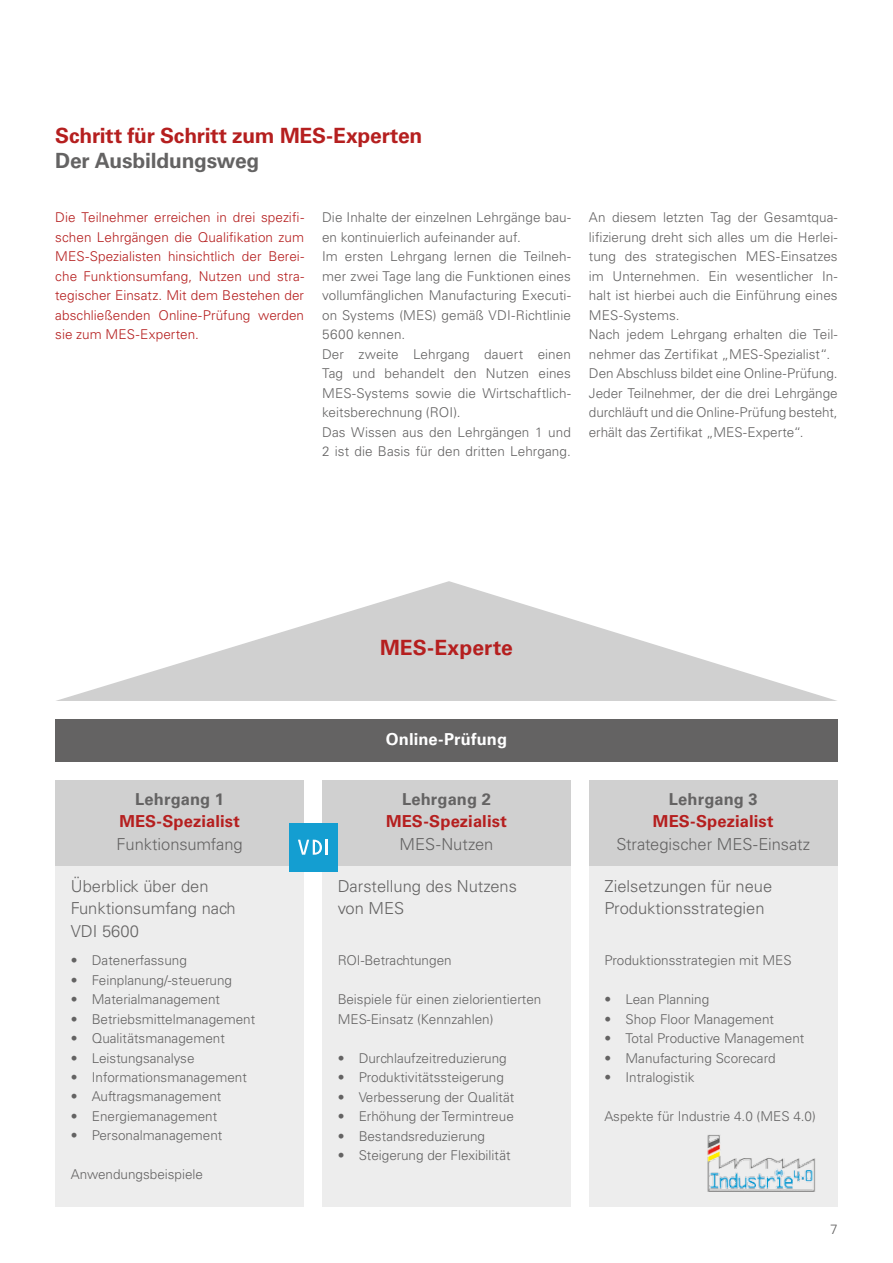
<style>
.page{position:relative;width:893px;height:1263px;background:#fff}
.page>*{position:absolute;margin:0;border:0;box-sizing:border-box;transform-origin:0 0}
.t1{font:700 21px "Univers LT Std";letter-spacing:-.005em;color:#b51f1f}
.t2{font:700 21px "Univers LT Std";letter-spacing:-.01em;color:#646363}
.t3{font:300 16.5px/22.5px "Univers LT Std";color:#646363}
.t4{font:700 16.5px "Univers LT Std";letter-spacing:.01em;color:#b51f1f}
.t5{font:700 16.5px "Univers LT Std";letter-spacing:.005em;color:#646363}
.t6{font:700 16.5px "Univers LT Std";letter-spacing:.01em;color:#fff}
.t7{font:300 13.5px/19.5px "Univers LT Std";color:#646363}
.t8{font:300 13.5px/19.5px "Univers LT Std";letter-spacing:.005em;color:#b51f1f;text-align:justify}
</style>
<div class="page">
<svg style="left:56px;top:581px;width:781px;height:120px"></svg>
<div style="left:55px;top:719px;width:783px;height:42px;background:#646363"></div>
<div style="left:55px;top:783px;width:249px;height:424px;background:#ededed"></div>
<div style="left:55px;top:780px;width:249px;height:85px;background:#d0d0d0"></div>
<div style="left:322px;top:783px;width:249px;height:424px;background:#ededed"></div>
<div style="left:322px;top:780px;width:249px;height:85px;background:#d0d0d0"></div>
<div style="left:589px;top:783px;width:249px;height:424px;background:#ededed"></div>
<div style="left:589px;top:780px;width:249px;height:85px;background:#d0d0d0"></div>
<div style="left:289px;top:823px;width:49px;height:48px;background:#149ed1"></div>
<svg style="left:298px;top:840px;width:30px;height:15px"></svg>
<img style="left:707px;top:1135px;width:109px;height:57px">
<h1 class="t1" style="left:55px;top:123px;width:369px">Schritt für Schritt zum MES-Experten</h1>
<h1 class="t2" style="left:55px;top:149px;width:206px">Der Ausbildungsweg</h1>
<p class="t8" style="left:55px;top:208px;width:250px">Die Teilnehmer erreichen in drei spezifi&shy;schen Lehrgängen die Qualifikation zum MES-Spezialisten hinsichtlich der Berei&shy;che Funktionsumfang, Nutzen und stra&shy;tegischer Einsatz. Mit dem Bestehen der abschließenden Online-Prüfung werden sie zum MES-Experten.</p>
<p class="t7" style="left:322px;top:208px;width:250px">Die Inhalte der einzelnen Lehrgänge bau&shy;en kontinuierlich aufeinander auf.<br>Im ersten Lehrgang lernen die Teilneh&shy;mer zwei Tage lang die Funktionen eines vollumfänglichen Manufacturing Executi&shy;on Systems (MES) gemäß VDI-Richtlinie 5600 kennen.<br>Der zweite Lehrgang dauert einen Tag und behandelt den Nutzen eines MES-Systems sowie die Wirtschaftlich&shy;keitsberechnung (ROI).<br>Das Wissen aus den Lehrgängen 1 und 2 ist die Basis für den dritten Lehrgang.</p>
<p class="t7" style="left:589px;top:208px;width:250px">An diesem letzten Tag der Gesamtqua&shy;lifizierung dreht sich alles um die Herlei&shy;tung des strategischen MES-Einsatzes im Unternehmen. Ein wesentlicher In&shy;halt ist hierbei auch die Einführung eines MES-Systems.<br>Nach jedem Lehrgang erhalten die Teil&shy;nehmer das Zertifikat „MES-Spezialist“.<br>Den Abschluss bildet eine Online-Prüfung.<br>Jeder Teilnehmer, der die drei Lehrgänge durchläuft und die Online-Prüfung besteht, erhält das Zertifikat „MES-Experte“.</p>
<p class="t5" style="left:135px;top:789px;width:90px">Lehrgang 1</p>
<p class="t4" style="left:119px;top:812px;width:122px">MES-Spezialist</p>
<p class="t3" style="left:117px;top:833px;width:128px">Funktionsumfang</p>
<p class="t3" style="left:71px;top:874px;width:166px">Überblick über den<br>Funktionsumfang nach<br>VDI 5600</p>
<p class="t7" style="left:71px;top:950px;width:118px">• Datenerfassung</p>
<p class="t7" style="left:71px;top:970px;width:163px">• Feinplanung/-steuerung</p>
<p class="t7" style="left:71px;top:989px;width:151px">• Materialmanagement</p>
<p class="t7" style="left:71px;top:1009px;width:186px">• Betriebsmittelmanagement</p>
<p class="t7" style="left:71px;top:1028px;width:156px">• Qualitätsmanagement</p>
<p class="t7" style="left:71px;top:1048px;width:125px">• Leistungsanalyse</p>
<p class="t7" style="left:71px;top:1067px;width:178px">• Informationsmanagement</p>
<p class="t7" style="left:71px;top:1087px;width:152px">• Auftragsmanagement</p>
<p class="t7" style="left:71px;top:1106px;width:148px">• Energiemanagement</p>
<p class="t7" style="left:71px;top:1126px;width:153px">• Personalmanagement</p>
<p class="t7" style="left:71px;top:1165px;width:134px">Anwendungsbeispiele</p>
<h1 class="t1" style="left:380px;top:635px;width:134px">MES-Experte</h1>
<p class="t6" style="left:386px;top:730px;width:123px">Online-Prüfung</p>
<p class="t5" style="left:402px;top:789px;width:90px">Lehrgang 2</p>
<p class="t4" style="left:386px;top:812px;width:122px">MES-Spezialist</p>
<p class="t3" style="left:400px;top:833px;width:95px">MES-Nutzen</p>
<p class="t3" style="left:338px;top:874px;width:181px">Darstellung des Nutzens von MES</p>
<p class="t7" style="left:338px;top:950px;width:115px">ROI-Betrachtungen</p>
<p class="t7" style="left:338px;top:989px;width:205px">Beispiele für einen zielorientierten<br>MES-Einsatz (Kennzahlen)</p>
<p class="t7" style="left:338px;top:1048px;width:170px">• Durchlaufzeitreduzierung</p>
<p class="t7" style="left:338px;top:1067px;width:168px">• Produktivitätssteigerung</p>
<p class="t7" style="left:338px;top:1087px;width:178px">• Verbesserung der Qualität</p>
<p class="t7" style="left:338px;top:1106px;width:178px">• Erhöhung der Termintreue</p>
<p class="t7" style="left:338px;top:1126px;width:149px">• Bestandsreduzierung</p>
<p class="t7" style="left:338px;top:1145px;width:174px">• Steigerung der Flexibilität</p>
<p class="t5" style="left:669px;top:789px;width:90px">Lehrgang 3</p>
<p class="t4" style="left:653px;top:812px;width:122px">MES-Spezialist</p>
<p class="t3" style="left:616px;top:833px;width:195px">Strategischer MES-Einsatz</p>
<p class="t3" style="left:604px;top:874px;width:169px">Zielsetzungen für neue<br>Produktionsstrategien</p>
<p class="t7" style="left:604px;top:950px;width:189px">Produktionsstrategien mit MES</p>
<p class="t7" style="left:604px;top:989px;width:106px">• Lean Planning</p>
<p class="t7" style="left:604px;top:1009px;width:171px">• Shop Floor Management</p>
<p class="t7" style="left:604px;top:1028px;width:201px">• Total Productive Management</p>
<p class="t7" style="left:604px;top:1048px;width:173px">• Manufacturing Scorecard</p>
<p class="t7" style="left:604px;top:1067px;width:92px">• Intralogistik</p>
<p class="t7" style="left:604px;top:1106px;width:213px">Aspekte für Industrie 4.0 (MES 4.0)</p>
<p class="t7" style="left:830px;top:1220px;width:9px">7</p>
</div>
